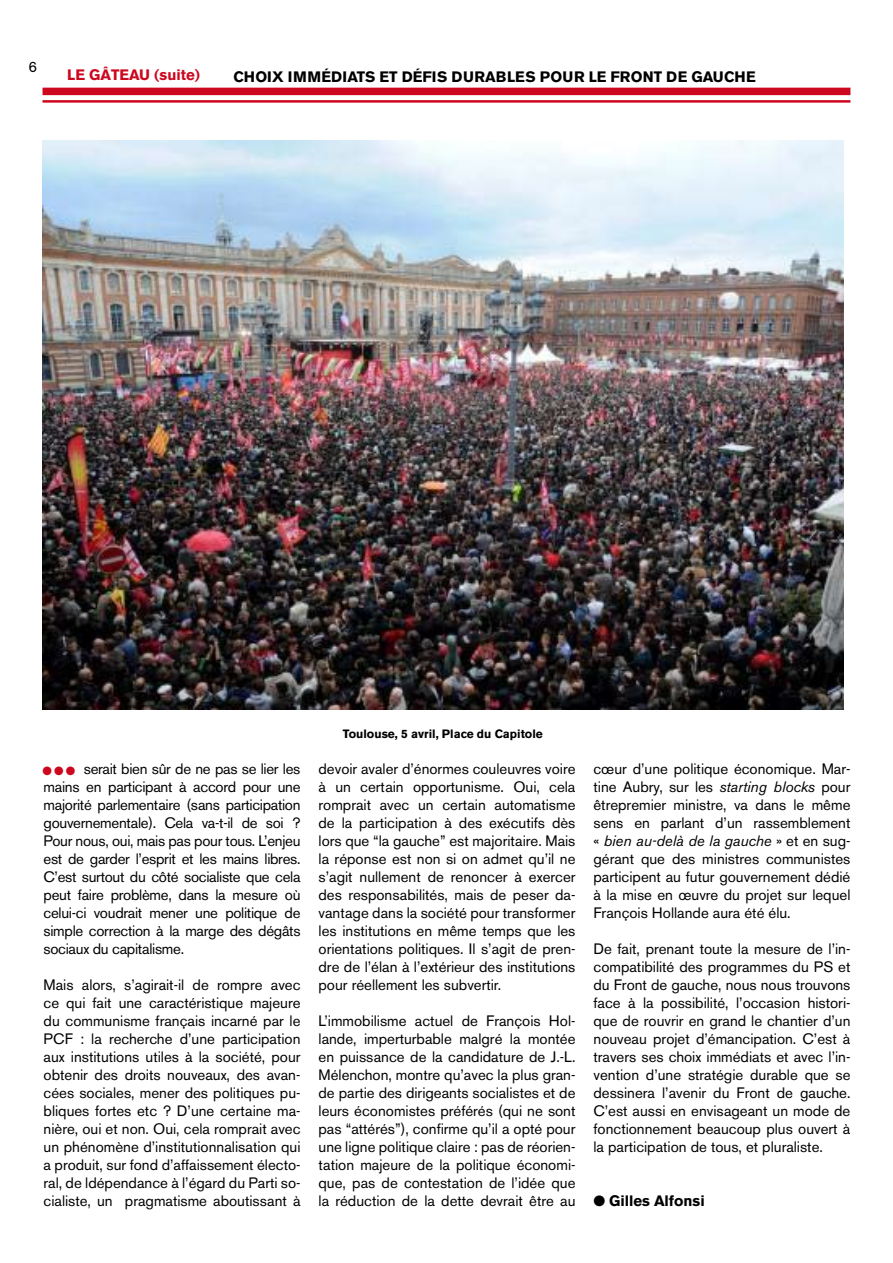
<style>
.page{position:relative;width:893px;height:1263px;background:#fff}
.page>*{position:absolute;margin:0;border:0;box-sizing:border-box;transform-origin:0 0}
.t1{font:15px/18px "Akzidenz Grotesk BE";color:#000;text-align:justify}
.t2{font:700 15px "Akzidenz Grotesk BE";color:#000}
.t3{font:700 15px "Akzidenz Grotesk BE";color:#cd071e}
.t4{font:700 12px "Akzidenz Grotesk BE";color:#000}
.t5{font:12px "Zapf Dingbats ITC";color:#cd071e}
.s1{font-style:italic}
</style>
<div class="page">
<div style="left:43px;top:88px;width:807px;height:7px;background:#cd071e"></div>
<hr style="left:43px;top:100px;width:807px;height:3px;background:#cd071e">
<img style="left:43px;top:140px;width:800px;height:569px">
<p class="t1" style="left:28px;top:58px;width:10px">6</p>
<p class="t3" style="left:67px;top:66px;width:134px">LE GÂTEAU (SUITE)</p>
<p class="t2" style="left:234px;top:69px;width:66px">CHOIX IMM</p>
<p class="t2" style="left:321px;top:69px;width:20px">ÉDIATS</p>
<p class="t2" style="left:380px;top:69px;width:84px">ET DÉFIS DURABLES</p>
<p class="t2" style="left:540px;top:69px;width:163px">POUR LEFRONT DE GAU</p>
<p class="t2" style="left:724px;top:69px;width:32px">CHE</p>
<p class="t4" style="left:343px;top:727px;width:202px">TOULOUSE, 5 AVRIL, PLACE DU CAPITOLE</p>
<p class="t1" style="left:44px;top:760px;width:258px;text-indent:40px">serait bien sûr de ne pas se lier les mains en participant à accord pour une majorité parlementaire (sans participation gouvernementale). Cela va-t-il de soi ?<br>Pour nous, oui, mais pas pour tous. L’enjeu est de garder l’esprit et les mains libres.<br>C’est surtout du côté socialiste que cela peut faire problème, dans la mesure où celui-ci voudrait mener une politique de simple correction à la marge des dégâts sociaux du capitalisme.</p>
<p class="t1" style="left:44px;top:976px;width:258px">Mais alors, s’agirait-il de rompre avec ce qui fait une caractéristique majeure du communisme français incarné par le PCF : la recherche d’une participation aux institutions utiles à la société, pour obtenir des droits nouveaux, des avan&shy;cées sociales, mener des politiques pu&shy;bliques fortes etc ? D’une certaine ma&shy;nière, oui et non. Oui, cela romprait avec un phénomène d’institutionnalisation qui a produit, sur fond d’affaissement électo&shy;ral, de ldépendance à l’égard du Parti so&shy;cialiste, un pragmatisme aboutissant à</p>
<p class="t5" style="left:43px;top:765px;width:34px">● ● ●</p>
<p class="t1" style="left:319px;top:760px;width:258px">devoir avaler d’énormes couleuvres voire à un certain opportunisme. Oui, cela romprait avec un certain automatisme de la participation à des exécutifs dès lors que “la gauche” est majoritaire. Mais la réponse est non si on admet qu’il ne s’agit nullement de renoncer à exercer des responsabilités, mais de peser da&shy;vantage dans la société pour transformer les institutions en même temps que les orientations politiques. Il s’agit de pren&shy;dre de l’élan à l’extérieur des institutions pour réellement les subvertir.</p>
<p class="t1" style="left:319px;top:1012px;width:258px">L’immobilisme actuel de François Hol&shy;lande, imperturbable malgré la montée en puissance de la candidature de J.-L.<br>Mélenchon, montre qu’avec la plus gran&shy;de partie des dirigeants socialistes et de leurs économistes préférés (qui ne sont pas “attérés”), confirme qu’il a opté pour une ligne politique claire : pas de réorien&shy;tation majeure de la politique économi&shy;que, pas de contestation de l’idée que la réduction de la dette devrait être au</p>
<p class="t1" style="left:593px;top:760px;width:258px">cœur d’une politique économique. Mar&shy;tine Aubry, sur les <span class="s1">starting blocks</span> pour êtrepremier ministre, va dans le même sens en parlant d’un rassemblement « <span class="s1">bien au-delà de la gauche</span> » et en sug&shy;gérant que des ministres communistes participent au futur gouvernement dédié à la mise en œuvre du projet sur lequel François Hollande aura été élu.</p>
<p class="t1" style="left:593px;top:940px;width:258px">De fait, prenant toute la mesure de l’in&shy;compatibilité des programmes du PS et du Front de gauche, nous nous trouvons face à la possibilité, l’occasion histori&shy;que de rouvrir en grand le chantier d’un nouveau projet d’émancipation. C’est à travers ses choix immédiats et avec l’in&shy;vention d’une stratégie durable que se dessinera l’avenir du Front de gauche.<br>C’est aussi en envisageant un mode de fonctionnement beaucoup plus ouvert à la participation de tous, et pluraliste.</p>
<p class="t2" style="left:593px;top:1192px;width:113px">● GILLES ALFONSI</p>
</div>
